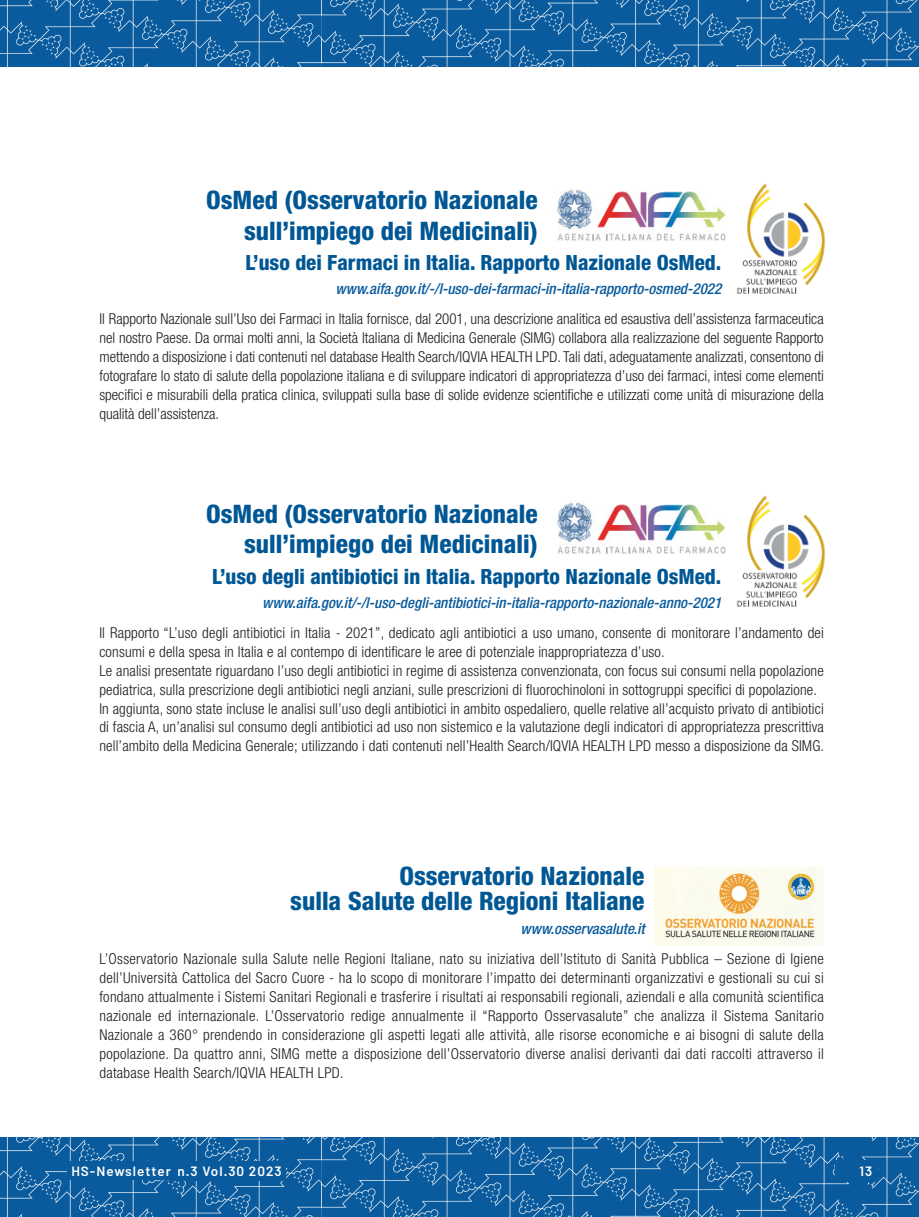
<style>
.page{position:relative;width:919px;height:1217px;background:#fff}
.page>*{position:absolute;margin:0;border:0;box-sizing:border-box;transform-origin:0 0}
.t1{font:800 condensed 25.5px/30.6px "Helvetica Neue LT Std";color:#005794;text-align:right}
.t2{font:800 condensed 21px "Helvetica Neue LT Std";color:#005794}
.t3{font:300 condensed 15px/18.9px "Helvetica Neue LT Std";letter-spacing:.01em;color:#1d1d1b;text-align:justify}
.t4{font:italic 500 condensed 15px "Helvetica Neue LT Std";color:#095b9d}
.t5{font:600 13.5px "Barlow";letter-spacing:.075em;color:#fff}
</style>
<div class="page">
<img style="left:0;top:1137px;width:918px;height:79px">
<div style="left:171px;top:1160px;width:115px;height:19px;background:#095b9d"></div>
<div style="left:67px;top:1160px;width:111px;height:19px;background:#095b9d"></div>
<img style="left:0;top:0;width:918px;height:67px">
<div style="left:835px;top:1160px;width:43px;height:21px;background:#095b9d"></div>
<img style="left:557px;top:189px;width:169px;height:52px">
<img style="left:557px;top:502px;width:169px;height:52px">
<img style="left:737px;top:183px;width:89px;height:111px">
<img style="left:737px;top:495px;width:89px;height:112px">
<img style="left:654px;top:867px;width:169px;height:77px">
<h1 class="t1" style="left:206px;top:184px;width:333px">OsMed (Osservatorio Nazionale sull’impiego dei Medicinali)</h1>
<h2 class="t2" style="left:245px;top:250px;width:477px">L’uso dei Farmaci in Italia. Rapporto Nazionale OsMed.</h2>
<p class="t4" style="left:335px;top:280px;width:387px">www.aifa.gov.it/-/l-uso-dei-farmaci-in-italia-rapporto-osmed-2022</p>
<p class="t3" style="left:99px;top:309px;width:725px">Il Rapporto Nazionale sull’Uso dei Farmaci in Italia fornisce, dal 2001, una descrizione analitica ed esaustiva dell’assistenza farmaceutica nel nostro Paese. Da ormai molti anni, la Società Italiana di Medicina Generale (SIMG) collabora alla realizzazione del seguente Rapporto mettendo a disposizione i dati contenuti nel database Health Search/IQVIA HEALTH LPD. Tali dati, adeguatamente analizzati, consentono di fotografare lo stato di salute della popolazione italiana e di sviluppare indicatori di appropriatezza d’uso dei farmaci, intesi come elementi specifici e misurabili della pratica clinica, sviluppati sulla base di solide evidenze scientifiche e utilizzati come unità di misurazione della qualità dell’assistenza.</p>
<h1 class="t1" style="left:206px;top:497px;width:333px">OsMed (Osservatorio Nazionale sull’impiego dei Medicinali)</h1>
<h2 class="t2" style="left:212px;top:563px;width:510px">L’uso degli antibiotici in Italia. Rapporto Nazionale OsMed.</h2>
<p class="t4" style="left:262px;top:593px;width:460px">www.aifa.gov.it/-/l-uso-degli-antibiotici-in-italia-rapporto-nazionale-anno-2021</p>
<p class="t3" style="left:99px;top:623px;width:726px;text-align:left">Il Rapporto “L’uso degli antibiotici in Italia - 2021”, dedicato agli antibiotici a uso umano, consente di monitorare l’andamento dei consumi e della spesa in Italia e al contempo di identificare le aree di potenziale inappropriatezza d’uso.<br>Le analisi presentate riguardano l’uso degli antibiotici in regime di assistenza convenzionata, con focus sui consumi nella popolazione pediatrica, sulla prescrizione degli antibiotici negli anziani, sulle prescrizioni di fluorochinoloni in sottogruppi specifici di popolazione.<br>In aggiunta, sono state incluse le analisi sull’uso degli antibiotici in ambito ospedaliero, quelle relative all’acquisto privato di antibiotici di fascia A, un’analisi sul consumo degli antibiotici ad uso non sistemico e la valutazione degli indicatori di appropriatezza prescrittiva nell’ambito della Medicina Generale; utilizzando i dati contenuti nell’Health Search/IQVIA HEALTH LPD messo a disposizione da SIMG.</p>
<h1 class="t1" style="left:290px;top:862px;width:355px;line-height:25.5px">Osservatorio Nazionale<br>sulla Salute delle Regioni Italiane</h1>
<p class="t4" style="left:520px;top:919px;width:125px">www.osservasalute.it</p>
<p class="t3" style="left:99px;top:949px;width:726px">L’Osservatorio Nazionale sulla Salute nelle Regioni Italiane, nato su iniziativa dell’Istituto di Sanità Pubblica – Sezione di Igiene dell’Università Cattolica del Sacro Cuore - ha lo scopo di monitorare l’impatto dei determinanti organizzativi e gestionali su cui si fondano attualmente i Sistemi Sanitari Regionali e trasferire i risultati ai responsabili regionali, aziendali e alla comunità scientifica nazionale ed internazionale. L’Osservatorio redige annualmente il “Rapporto Osservasalute” che analizza il Sistema Sanitario Nazionale a 360° prendendo in considerazione gli aspetti legati alle attività, alle risorse economiche e ai bisogni di salute della popolazione. Da quattro anni, SIMG mette a disposizione dell’Osservatorio diverse analisi derivanti dai dati raccolti attraverso il database Health Search/IQVIA HEALTH LPD.</p>
<p class="t5" style="left:71px;top:1162px;width:212px">HS-Newsletter n.3 Vol.30 2023</p>
<p class="t5" style="left:859px;top:1162px;width:14px">13</p>
</div>
